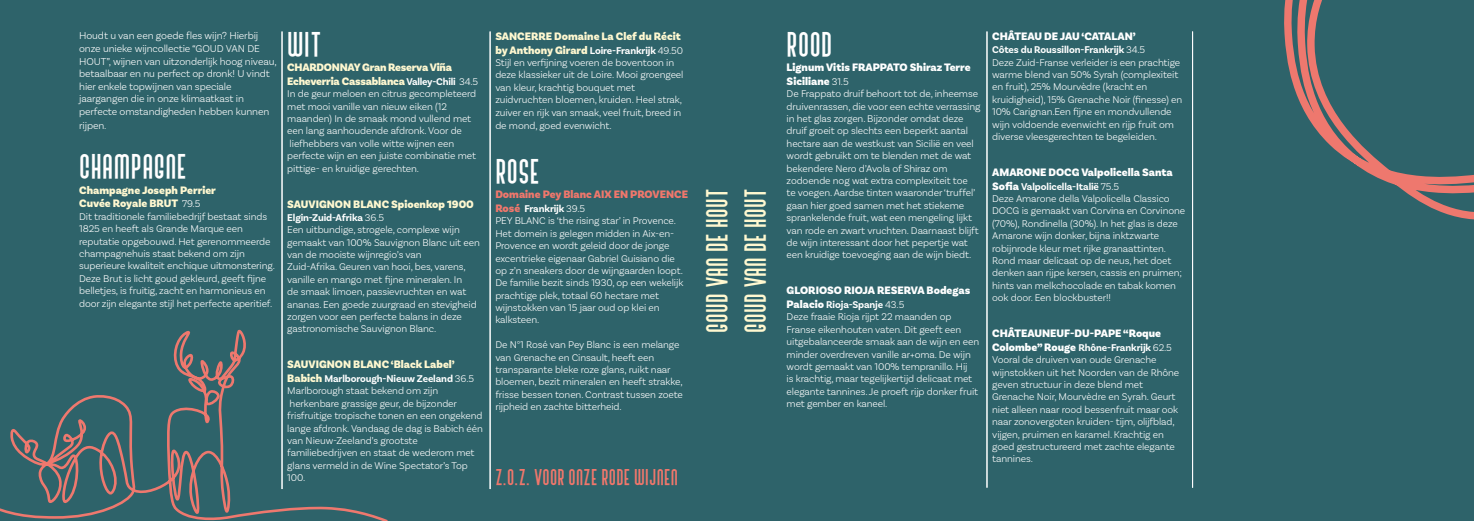
<style>
.page{position:relative;width:1474px;height:521px;background:#fff}
.page>*{position:absolute;margin:0;border:0;box-sizing:border-box;transform-origin:0 0}
.t1{font:20.12px "Bivoac Reguler Demo";color:#fff}
.t2{font:17.5px "Bivoac Reguler Demo";color:#fff8d0}
.t3{font:13.12px "Bivoac Reguler Demo";color:#f0776c}
.t4{font:900 11.38px/13.7px "Basic Sans";color:#fff8d0}
.t5{font:900 11.38px/13.7px "Basic Sans";color:#fff}
.t6{font:900 11.38px "Basic Sans";letter-spacing:-.02em;color:#fff8d0}
.t7{font:900 11.38px "Basic Sans";color:#f0776c}
.t8{font:300 10.5px/12.6px "Basic Sans";letter-spacing:-.01em;color:#fff}
.t9{font:300 10.33px/12.4px "Basic Sans";letter-spacing:-.01em;color:#fff}
.t10{font:700 10.33px "Basic Sans";letter-spacing:-.01em;color:#fff}
.s1{font-weight:300;font-size:10.33px;color:#fff}
.s2{font-weight:700;font-size:10.33px;color:#fff}
.s3{font-weight:300}
.s4{font-weight:900;font-size:11.38px;color:#fff8d0}
.s5{font-weight:900;font-size:11.38px;color:#f0776c}
.s6{font-weight:300;font-size:10.33px}
.s7{font-weight:900;font-size:11.38px}
</style>
<div class="page">
<div style="left:0;top:0;width:1473px;height:521px;background:#2e636a"></div>
<svg style="left:1284px;top:0;width:189px;height:220px"></svg>
<hr style="left:282px;top:32px;width:1px;height:457px;background:#fff">
<hr style="left:490px;top:32px;width:1px;height:457px;background:#fff">
<hr style="left:986px;top:32px;width:1px;height:456px;background:#fff">
<hr style="left:1192px;top:32px;width:1px;height:456px;background:#fff">
<svg style="left:0;top:329px;width:388px;height:192px"></svg>
<p class="t8" style="left:79px;top:29px;width:199px">Houdt u van een goede fles wijn? Hierbij onze unieke wijncollectie “GOUD VAN DE HOUT”, wijnen van uitzonderlijk hoog niveau, betaalbaar en nu perfect op dronk! U vindt hier enkele topwijnen van speciale</p>
<p class="t8" style="left:79px;top:92px;width:166px">jaargangen die in onze klimaatkast in</p>
<p class="t8" style="left:79px;top:105px;width:192px;line-height:13.7px">perfecte omstandigheden hebben kunnen rijpen.</p>
<p class="t1" style="left:79px;top:161px;width:110px">CHAMPAGNE</p>
<p class="t4" style="left:79px;top:183px;width:138px">Champagne Joseph Perrier</p>
<p class="t4" style="left:79px;top:197px;width:123px">Cuvée Royale BRUT <span class="s1">79.5</span></p>
<p class="t9" style="left:79px;top:210px;width:189px">Dit traditionele familiebedrijf bestaat sinds<br>1825 en heeft als Grande Marque een</p>
<p class="t9" style="left:79px;top:235px;width:193px">reputatie opgebouwd. Het gerenommeerde champagnehuis staat bekend om zijn</p>
<p class="t9" style="left:79px;top:260px;width:197px">superieure kwaliteit enchique uitmonstering.<br>Deze Brut is licht goud gekleurd, geeft fijne belletjes, is fruitig, zacht en harmonieus en door zijn elegante stijl het perfecte aperitief.</p>
<p class="t1" style="left:287px;top:39px;width:36px">WIT</p>
<p class="t6" style="left:287px;top:60px;width:166px">CHARDONNAY Gran Reserva Viña</p>
<p class="t6" style="left:287px;top:74px;width:192px">Echeverria Cassablanca <span class="s2">Valley-Chili</span> <span class="s1">34.5</span></p>
<p class="t9" style="left:287px;top:87px;width:190px">In de geur meloen en citrus gecompleteerd met mooi vanille van nieuw eiken (12</p>
<p class="t9" style="left:287px;top:112px;width:185px">maanden) In de smaak mond vullend met een lang aanhoudende afdronk. Voor de</p>
<p class="t9" style="left:287px;top:137px;width:190px">liefhebbers van volle witte wijnen een perfecte wijn en een juiste combinatie met pittige- en kruidige gerechten.</p>
<p class="t4" style="left:287px;top:197px;width:188px">SAUVIGNON BLANC Spioenkop 1900</p>
<p class="t10" style="left:287px;top:211px;width:98px">Elgin-Zuid-Afrika <span class="s3">36.5</span></p>
<p class="t9" style="left:287px;top:223px;width:194px">Een uitbundige, strogele, complexe wijn gemaakt van 100% Sauvignon Blanc uit een van de mooiste wijnregio’s van</p>
<p class="t9" style="left:287px;top:261px;width:191px">Zuid-Afrika. Geuren van hooi, bes, varens, vanille en mango met fijne mineralen. In<br>de smaak limoen, passievruchten en wat ananas. Een goede zuurgraad en stevigheid zorgen voor een perfecte balans in deze</p>
<p class="t9" style="left:287px;top:322px;width:151px">gastronomische Sauvignon Blanc.</p>
<p class="t4" style="left:287px;top:358px;width:169px">SAUVIGNON BLANC ‘Black Label’</p>
<p class="t10" style="left:287px;top:372px;width:188px"><span class="s4">Babich</span> Marlborough-Nieuw Zeeland <span class="s3">36.5</span></p>
<p class="t9" style="left:287px;top:385px;width:152px">Marlborough staat bekend om zijn</p>
<p class="t9" style="left:287px;top:397px;width:197px">herkenbare grassige geur, de bijzonder frisfruitige tropische tonen en een ongekend lange afdronk. Vandaag de dag is Babich één van Nieuw-Zeeland’s grootste</p>
<p class="t9" style="left:287px;top:447px;width:189px">familiebedrijven en staat de wederom met glans vermeld in de Wine Spectator’s Top<br>100.</p>
<p class="t4" style="left:495px;top:30px;width:189px">SANCERRE Domaine La Clef du Récit by Anthony Girard <span class="s2">Loire-Frankrijk</span> <span class="s1">49.50</span></p>
<p class="t9" style="left:495px;top:56px;width:190px">Stijl en verfijning voeren de boventoon in deze klassieker uit de Loire. Mooi groengeel van kleur, krachtig bouquet met</p>
<p class="t9" style="left:495px;top:93px;width:188px">zuidvruchten bloemen, kruiden. Heel strak, zuiver en rijk van smaak, veel fruit, breed in</p>
<p class="t9" style="left:495px;top:119px;width:118px">de mond, goed evenwicht.</p>
<p class="t1" style="left:495px;top:166px;width:46px">ROSE</p>
<p class="t7" style="left:495px;top:188px;width:194px">Domaine Pey Blanc AIX EN PROVENCE</p>
<p class="t10" style="left:495px;top:202px;width:91px"><span class="s5">Rosé</span> Frankrijk <span class="s3">39.5</span></p>
<p class="t9" style="left:495px;top:214px;width:189px">PEY BLANC is ‘the rising star’ in Provence.<br>Het domein is gelegen midden in Aix-en-Provence en wordt geleid door de jonge excentrieke eigenaar Gabriel Guisiano die op z’n sneakers door de wijngaarden loopt.<br>De familie bezit sinds 1930, op een wekelijk prachtige plek, totaal 60 hectare met</p>
<p class="t9" style="left:495px;top:301px;width:166px">wijnstokken van 15 jaar oud op klei en</p>
<p class="t9" style="left:495px;top:314px;width:46px">kalksteen.</p>
<p class="t9" style="left:495px;top:338px;width:186px">De N°1 Rosé van Pey Blanc is een melange van Grenache en Cinsault, heeft een</p>
<p class="t9" style="left:495px;top:363px;width:189px">transparante bleke roze glans, ruikt naar bloemen, bezit mineralen en heeft strakke, frisse bessen tonen. Contrast tussen zoete rijpheid en zachte bitterheid.</p>
<p class="t3" style="left:495px;top:474px;width:185px">Z.O.Z. VOOR ONZE RODE WIJNEN</p>
<p class="t2" style="left:712px;top:333px;width:146px;rotate:-90deg">GOUD VAN DE HOUT</p>
<p class="t2" style="left:751px;top:333px;width:146px;rotate:-90deg">GOUD VAN DE HOUT</p>
<p class="t1" style="left:786px;top:39px;width:48px">ROOD</p>
<p class="t5" style="left:786px;top:61px;width:185px">Lignum Vitis FRAPPATO Shiraz Terre<br>Siciliane <span class="s6">31.5</span></p>
<p class="t9" style="left:786px;top:87px;width:195px">De Frappato druif behoort tot de, inheemse druivenrassen, die voor een echte verrassing in het glas zorgen. Bijzonder omdat deze druif groeit op slechts een beperkt aantal hectare aan de westkust van Sicilië en veel wordt gebruikt om te blenden met de wat bekendere Nero d’Avola of Shiraz om</p>
<p class="t9" style="left:786px;top:174px;width:194px">zodoende nog wat extra complexiteit toe te voegen. Aardse tinten waaronder ‘truffel’ gaan hier goed samen met het stiekeme sprankelende fruit, wat een mengeling lijkt van rode en zwart vruchten. Daarnaast blijft de wijn interessant door het pepertje wat een kruidige toevoeging aan de wijn biedt.</p>
<p class="t5" style="left:786px;top:284px;width:185px">GLORIOSO RIOJA RESERVA Bodegas</p>
<p class="t10" style="left:786px;top:298px;width:119px"><span class="s7">Palacio</span> Rioja-Spanje <span class="s3">43.5</span></p>
<p class="t9" style="left:786px;top:311px;width:166px">Deze fraaie Rioja rijpt 22 maanden op</p>
<p class="t9" style="left:786px;top:323px;width:176px">Franse eikenhouten vaten. Dit geeft een</p>
<p class="t9" style="left:786px;top:335px;width:194px">uitgebalanceerde smaak aan de wijn en een minder overdreven vanille ar+oma. De wijn wordt gemaakt van 100% tempranillo. Hij<br>is krachtig, maar tegelijkertijd delicaat met elegante tannines. Je proeft rijp donker fruit met gember en kaneel.</p>
<p class="t5" style="left:992px;top:30px;width:145px">CHÂTEAU DE JAU ‘CATALAN’</p>
<p class="t10" style="left:992px;top:43px;width:154px">Côtes du Roussillon-Frankrijk <span class="s3">34.5</span></p>
<p class="t9" style="left:992px;top:56px;width:189px">Deze Zuid-Franse verleider is een prachtige warme blend van 50% Syrah (complexiteit en fruit), 25% Mourvèdre (kracht en</p>
<p class="t9" style="left:992px;top:93px;width:191px">kruidigheid), 15% Grenache Noir (finesse) en 10% Carignan.Een fijne en mondvullende wijn voldoende evenwicht en rijp fruit om diverse vleesgerechten te begeleiden.</p>
<p class="t5" style="left:992px;top:166px;width:182px">AMARONE DOCG Valpolicella Santa</p>
<p class="t10" style="left:992px;top:180px;width:128px"><span class="s7">Sofia</span> Valpolicella-Italië <span class="s3">75.5</span></p>
<p class="t9" style="left:992px;top:192px;width:195px">Deze Amarone della Valpolicella Classico DOCG is gemaakt van Corvina en Corvinone (70%), Rondinella (30%). In het glas is deze Amarone wijn donker, bijna inktzwarte</p>
<p class="t9" style="left:992px;top:242px;width:191px">robijnrode kleur met rijke granaattinten.<br>Rond maar delicaat op de neus, het doet denken aan rijpe kersen, cassis en pruimen; hints van melkchocolade en tabak komen ook door. Een blockbuster!!</p>
<p class="t5" style="left:992px;top:327px;width:170px">CHÂTEAUNEUF-DU-PAPE “Roque</p>
<p class="t10" style="left:992px;top:341px;width:181px"><span class="s7">Colombe” Rouge</span> Rhône-Frankrijk <span class="s3">62.5</span></p>
<p class="t9" style="left:992px;top:353px;width:189px">Vooral de druiven van oude Grenache wijnstokken uit het Noorden van de Rhône geven structuur in deze blend met</p>
<p class="t9" style="left:992px;top:391px;width:188px">Grenache Noir, Mourvèdre en Syrah. Geurt niet alleen naar rood bessenfruit maar ook naar zonovergoten kruiden- tijm, olijfblad, vijgen, pruimen en karamel. Krachtig en goed gestructureerd met zachte elegante</p>
<p class="t9" style="left:992px;top:453px;width:42px">tannines.</p>
</div>
